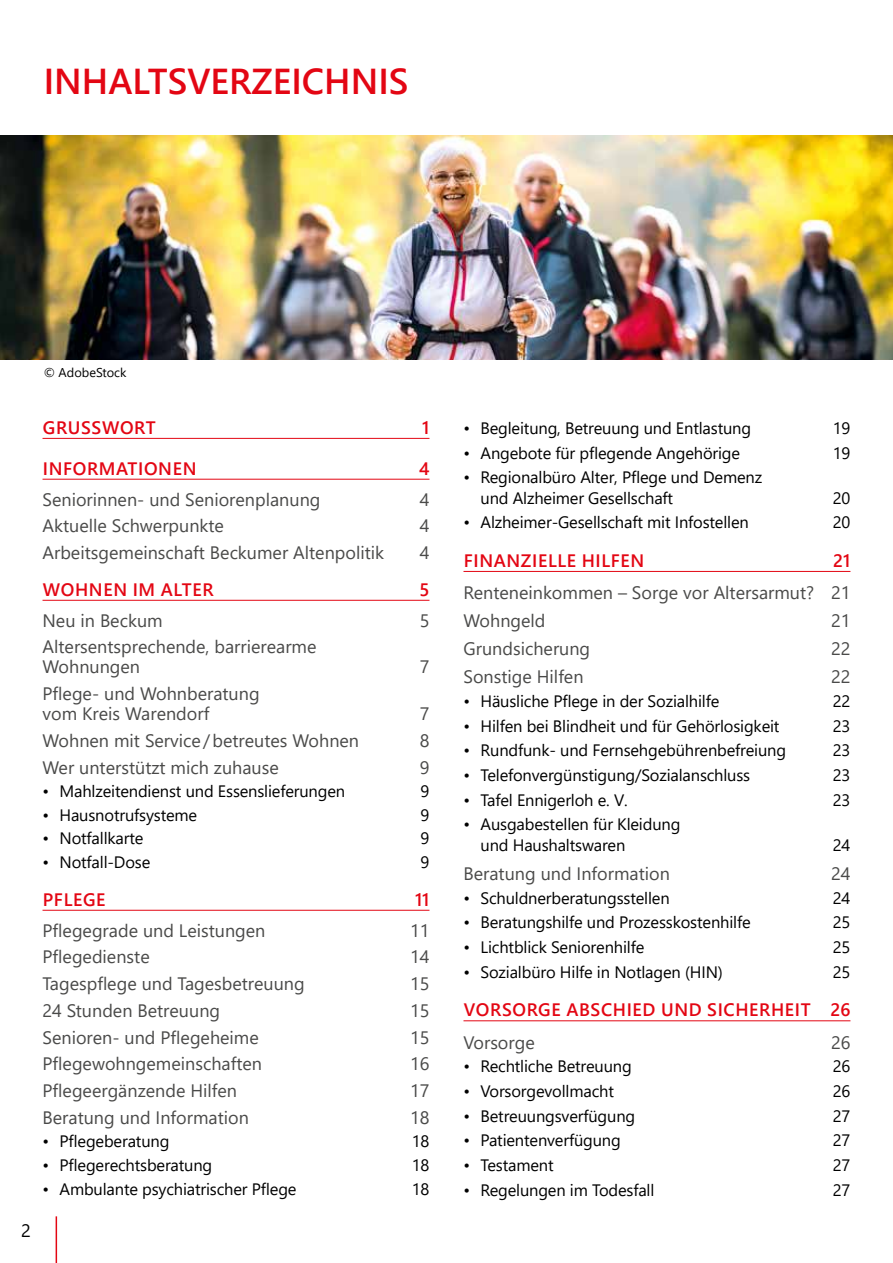
<style>
.page{position:relative;width:893px;height:1263px;background:#fff}
.page>*{position:absolute;margin:0;border:0;box-sizing:border-box;transform-origin:0 0}
.t1{font:600 36px "Segoe UI";color:#e30613}
.t2{font:18px/20px "Segoe UI";color:#4a4a49}
.t3{font:600 18px "Segoe UI";letter-spacing:.035em;color:#e30613}
.t4{font:18px "Segoe UI";color:#000}
.t5{font:16.5px/20.4px "Segoe UI";letter-spacing:-.01em;color:#000}
.t6{font:12.75px "Segoe UI";color:#000}
</style>
<div class="page">
<hr style="left:56px;top:1216px;width:1px;height:47px;background:#e30613">
<hr style="left:43px;top:438px;width:386px;height:1px;background:#e30613">
<hr style="left:43px;top:479px;width:386px;height:1px;background:#e30613">
<hr style="left:43px;top:600px;width:386px;height:1px;background:#e30613">
<hr style="left:43px;top:910px;width:386px;height:1px;background:#e30613">
<hr style="left:463px;top:571px;width:387px;height:1px;background:#e30613">
<hr style="left:463px;top:1020px;width:387px;height:1px;background:#e30613">
<img style="left:0;top:135px;width:893px;height:224px">
<h1 class="t1" style="left:44px;top:47px;width:366px">INHALTSVERZEICHNIS</h1>
<p class="t6" style="left:44px;top:361px;width:84px">© AdobeStock</p>
<p class="t4" style="left:21px;top:1213px;width:11px">2</p>
<p class="t3" style="left:43px;top:410px;width:114px">GRUSSWORT</p>
<p class="t3" style="left:422px;top:410px;width:9px">1</p>
<p class="t3" style="left:43px;top:451px;width:155px">INFORMATIONEN</p>
<p class="t3" style="left:419px;top:451px;width:12px">4</p>
<p class="t2" style="left:43px;top:488px;width:279px">Seniorinnen- und Seniorenplanung</p>
<p class="t2" style="left:420px;top:488px;width:11px">4</p>
<p class="t2" style="left:43px;top:514px;width:183px">Aktuelle Schwerpunkte</p>
<p class="t2" style="left:420px;top:514px;width:11px">4</p>
<p class="t2" style="left:43px;top:541px;width:343px">Arbeitsgemeinschaft Beckumer Altenpolitik</p>
<p class="t2" style="left:420px;top:541px;width:11px">4</p>
<p class="t3" style="left:43px;top:572px;width:172px">WOHNEN IM ALTER</p>
<p class="t3" style="left:419px;top:572px;width:11px">5</p>
<p class="t2" style="left:43px;top:609px;width:122px">Neu in Beckum</p>
<p class="t2" style="left:420px;top:609px;width:11px">5</p>
<p class="t2" style="left:43px;top:635px;width:275px">Altersentsprechende, barrierearme<br>Wohnungen</p>
<p class="t2" style="left:420px;top:655px;width:11px">7</p>
<p class="t2" style="left:43px;top:682px;width:219px">Pflege- und Wohnberatung vom Kreis Warendorf</p>
<p class="t2" style="left:420px;top:702px;width:11px">7</p>
<p class="t2" style="left:43px;top:729px;width:318px">Wohnen mit Service/betreutes Wohnen</p>
<p class="t2" style="left:420px;top:729px;width:11px">8</p>
<p class="t2" style="left:43px;top:756px;width:238px">Wer unterstützt mich zuhause</p>
<p class="t2" style="left:420px;top:756px;width:11px">9</p>
<p class="t5" style="left:43px;top:779px;width:304px">• Mahlzeitendienst und Essenslieferungen</p>
<p class="t5" style="left:421px;top:779px;width:10px">9</p>
<p class="t5" style="left:43px;top:803px;width:156px">• Hausnotrufsysteme</p>
<p class="t5" style="left:421px;top:803px;width:10px">9</p>
<p class="t5" style="left:43px;top:827px;width:102px">• Notfallkarte</p>
<p class="t5" style="left:421px;top:827px;width:10px">9</p>
<p class="t5" style="left:43px;top:851px;width:109px">• Notfall-Dose</p>
<p class="t5" style="left:421px;top:851px;width:10px">9</p>
<p class="t3" style="left:43px;top:882px;width:64px">PFLEGE</p>
<p class="t3" style="left:415px;top:882px;width:16px">11</p>
<p class="t2" style="left:43px;top:919px;width:224px">Pflegegrade und Leistungen</p>
<p class="t2" style="left:410px;top:919px;width:21px">11</p>
<p class="t2" style="left:43px;top:945px;width:109px">Pflegedienste</p>
<p class="t2" style="left:410px;top:945px;width:21px">14</p>
<p class="t2" style="left:43px;top:972px;width:264px">Tagespflege und Tagesbetreuung</p>
<p class="t2" style="left:410px;top:972px;width:21px">15</p>
<p class="t2" style="left:43px;top:999px;width:179px">24 Stunden Betreuung</p>
<p class="t2" style="left:410px;top:999px;width:21px">15</p>
<p class="t2" style="left:43px;top:1026px;width:218px">Senioren- und Pflegeheime</p>
<p class="t2" style="left:410px;top:1026px;width:21px">15</p>
<p class="t2" style="left:43px;top:1052px;width:221px">Pflegewohngemeinschaften</p>
<p class="t2" style="left:410px;top:1052px;width:21px">16</p>
<p class="t2" style="left:43px;top:1079px;width:196px">Pflegeergänzende Hilfen</p>
<p class="t2" style="left:410px;top:1079px;width:21px">17</p>
<p class="t2" style="left:43px;top:1106px;width:208px">Beratung und Information</p>
<p class="t2" style="left:410px;top:1106px;width:21px">18</p>
<p class="t5" style="left:43px;top:1130px;width:128px">• Pflegeberatung</p>
<p class="t5" style="left:412px;top:1130px;width:19px">18</p>
<p class="t5" style="left:43px;top:1153px;width:171px">• Pflegerechtsberatung</p>
<p class="t5" style="left:412px;top:1153px;width:19px">18</p>
<p class="t5" style="left:43px;top:1177px;width:256px">• Ambulante psychiatrischer Pflege</p>
<p class="t5" style="left:412px;top:1177px;width:19px">18</p>
<p class="t5" style="left:463px;top:416px;width:289px">• Begleitung, Betreuung und Entlastung</p>
<p class="t5" style="left:833px;top:416px;width:19px">19</p>
<p class="t5" style="left:463px;top:441px;width:278px">• Angebote für pflegende Angehörige</p>
<p class="t5" style="left:833px;top:441px;width:19px">19</p>
<p class="t5" style="left:480px;top:466px;width:283px;text-indent:-17px">• Regionalbüro Alter, Pflege und Demenz und Alzheimer Gesellschaft</p>
<p class="t5" style="left:833px;top:486px;width:19px">20</p>
<p class="t5" style="left:463px;top:511px;width:287px">• Alzheimer-Gesellschaft mit Infostellen</p>
<p class="t5" style="left:833px;top:511px;width:19px">20</p>
<p class="t3" style="left:464px;top:543px;width:182px">FINANZIELLE HILFEN</p>
<p class="t3" style="left:833px;top:543px;width:19px">21</p>
<p class="t2" style="left:463px;top:577px;width:388px;line-height:28px">Renteneinkommen – Sorge vor Altersarmut? 21<br>Wohngeld</p>
<p class="t2" style="left:831px;top:609px;width:21px">21</p>
<p class="t2" style="left:463px;top:637px;width:128px">Grundsicherung</p>
<p class="t2" style="left:831px;top:637px;width:21px">22</p>
<p class="t2" style="left:463px;top:665px;width:122px">Sonstige Hilfen</p>
<p class="t2" style="left:831px;top:665px;width:21px">22</p>
<p class="t5" style="left:463px;top:689px;width:257px">• Häusliche Pflege in der Sozialhilfe</p>
<p class="t5" style="left:833px;top:689px;width:19px">22</p>
<p class="t5" style="left:463px;top:714px;width:318px">• Hilfen bei Blindheit und für Gehörlosigkeit</p>
<p class="t5" style="left:833px;top:714px;width:19px">23</p>
<p class="t5" style="left:463px;top:739px;width:324px">• Rundfunk- und Fernsehgebührenbefreiung</p>
<p class="t5" style="left:833px;top:739px;width:19px">23</p>
<p class="t5" style="left:463px;top:763px;width:288px">• Telefonvergünstigung/Sozialanschluss</p>
<p class="t5" style="left:833px;top:763px;width:19px">23</p>
<p class="t5" style="left:463px;top:788px;width:166px">• Tafel Ennigerloh e. V.</p>
<p class="t5" style="left:833px;top:788px;width:19px">23</p>
<p class="t5" style="left:480px;top:813px;width:201px;text-indent:-17px">• Ausgabestellen für Kleidung und Haushaltswaren</p>
<p class="t5" style="left:833px;top:833px;width:19px">24</p>
<p class="t2" style="left:463px;top:862px;width:208px">Beratung und Information</p>
<p class="t2" style="left:831px;top:862px;width:21px">24</p>
<p class="t5" style="left:463px;top:886px;width:208px">• Schuldnerberatungsstellen</p>
<p class="t5" style="left:833px;top:886px;width:19px">24</p>
<p class="t5" style="left:463px;top:911px;width:289px">• Beratungshilfe und Prozesskostenhilfe</p>
<p class="t5" style="left:833px;top:911px;width:19px">25</p>
<p class="t5" style="left:463px;top:935px;width:182px">• Lichtblick Seniorenhilfe</p>
<p class="t5" style="left:833px;top:935px;width:19px">25</p>
<p class="t5" style="left:463px;top:960px;width:261px">• Sozialbüro Hilfe in Notlagen (HIN)</p>
<p class="t5" style="left:833px;top:960px;width:19px">25</p>
<p class="t3" style="left:464px;top:993px;width:388px">VORSORGE ABSCHIED UND SICHERHEIT 26</p>
<p class="t2" style="left:463px;top:1030px;width:73px">Vorsorge</p>
<p class="t2" style="left:831px;top:1030px;width:21px">26</p>
<p class="t5" style="left:463px;top:1055px;width:170px">• Rechtliche Betreuung</p>
<p class="t5" style="left:833px;top:1055px;width:19px">26</p>
<p class="t5" style="left:463px;top:1079px;width:152px">• Vorsorgevollmacht</p>
<p class="t5" style="left:833px;top:1079px;width:19px">26</p>
<p class="t5" style="left:463px;top:1104px;width:173px">• Betreuungsverfügung</p>
<p class="t5" style="left:833px;top:1104px;width:19px">27</p>
<p class="t5" style="left:463px;top:1129px;width:159px">• Patientenverfügung</p>
<p class="t5" style="left:833px;top:1129px;width:19px">27</p>
<p class="t5" style="left:463px;top:1154px;width:92px">• Testament</p>
<p class="t5" style="left:833px;top:1154px;width:19px">27</p>
<p class="t5" style="left:463px;top:1178px;width:192px">• Regelungen im Todesfall</p>
<p class="t5" style="left:833px;top:1178px;width:19px">27</p>
</div>
